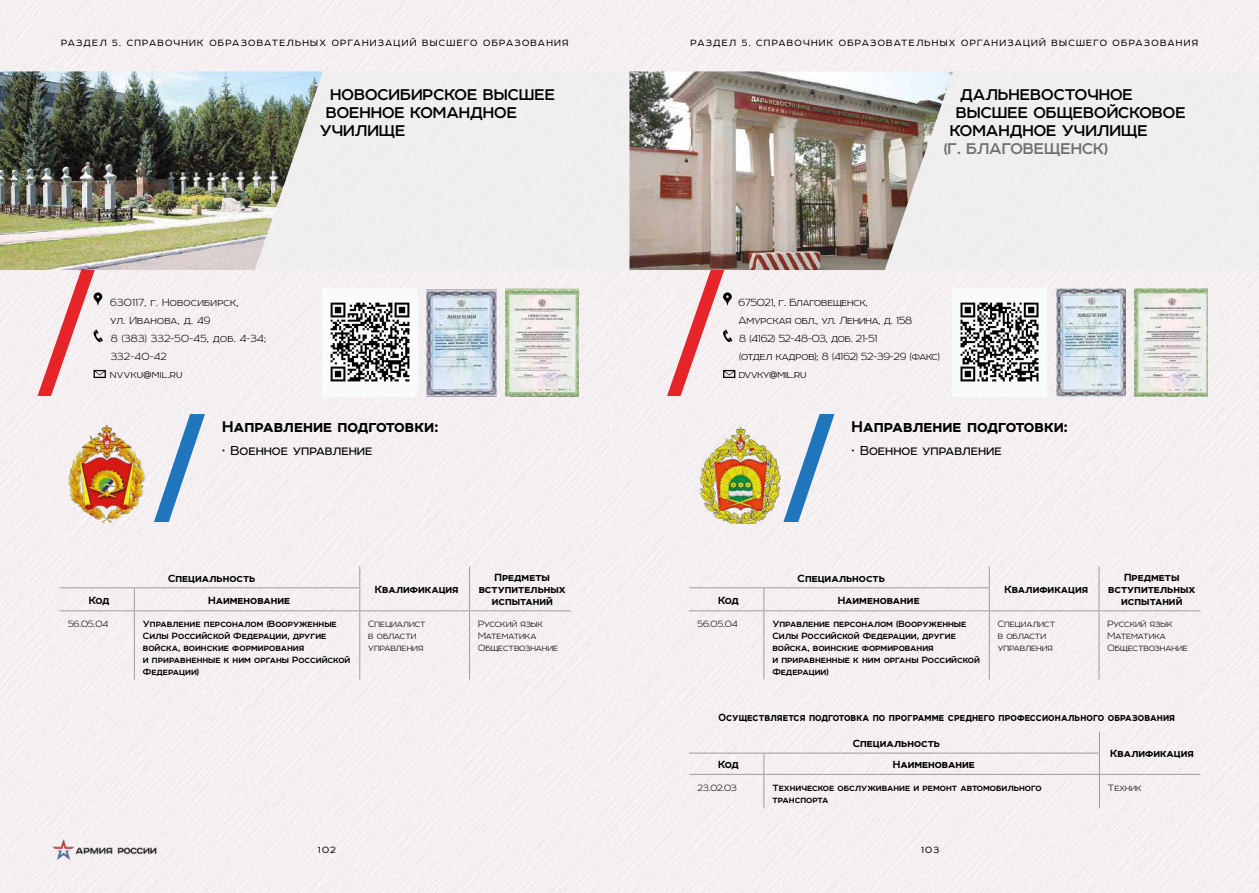
<style>
.page{position:relative;width:1259px;height:893px;background:#f4eff1}
.page>*{position:absolute;margin:0;border:0;box-sizing:border-box;transform-origin:0 0}
.t1{font:700 18px "Room";color:#000}
.t2{font:900 18px "Room";color:#000}
.t3{font:700 18px "Room";color:#706f6f}
.t4{font:15px "Room";color:#000}
.t5{font:900 12px/12px "Room";color:#000;text-align:center}
.t6{font:100 12px/18px "Room";letter-spacing:-.01em;color:#000}
.t7{font:900 12px/25.3px "Room";color:#000;scale:.91 1}
.t8{font:100 12px/18px "Room";letter-spacing:.02em;color:#000}
.t9{font:700 10.5px/12px "Room";color:#000}
.t10{font:100 10.5px/12px "Room";color:#000}
.t11{font:10.5px "Room";letter-spacing:.12em;color:#000}
</style>
<div class="page">
<div style="left:0;top:71px;width:629px;height:199px;background:#edeeef"></div>
<div style="left:629px;top:71px;width:630px;height:199px;background:#edeeef"></div>
<svg style="left:154px;top:414px;width:51px;height:108px"></svg>
<svg style="left:783px;top:414px;width:51px;height:108px"></svg>
<img style="left:52px;top:837px;width:106px;height:24px">
<svg style="left:38px;top:270px;width:70px;height:126px"></svg>
<img style="left:505px;top:288px;width:73px;height:108px">
<img style="left:427px;top:288px;width:69px;height:108px">
<div style="left:323px;top:288px;width:94px;height:108px;background:#f8fbf7"></div>
<img style="left:330px;top:302px;width:80px;height:80px">
<img style="left:0;top:71px;width:323px;height:199px">
<svg style="left:469px;top:567px;width:1px;height:43px"></svg>
<hr style="left:60px;top:587px;width:74px;height:1px;background:#9d9d9c">
<hr style="left:134px;top:587px;width:226px;height:1px;background:#9d9d9c">
<svg style="left:134px;top:588px;width:1px;height:22px"></svg>
<svg style="left:359px;top:567px;width:1px;height:43px"></svg>
<hr style="left:60px;top:610px;width:74px;height:1px;background:#9d9d9c">
<hr style="left:134px;top:610px;width:226px;height:1px;background:#9d9d9c">
<hr style="left:134px;top:611px;width:1px;height:68px;background:#9d9d9c">
<hr style="left:360px;top:610px;width:109px;height:1px;background:#9d9d9c">
<hr style="left:359px;top:611px;width:1px;height:68px;background:#9d9d9c">
<hr style="left:469px;top:610px;width:102px;height:1px;background:#9d9d9c">
<hr style="left:469px;top:611px;width:1px;height:68px;background:#9d9d9c">
<img style="left:68px;top:426px;width:79px;height:96px">
<img style="left:1134px;top:288px;width:74px;height:108px">
<img style="left:1056px;top:288px;width:69px;height:108px">
<div style="left:952px;top:288px;width:94px;height:108px;background:#f8fbf7"></div>
<img style="left:960px;top:302px;width:79px;height:80px">
<svg style="left:667px;top:270px;width:70px;height:126px"></svg>
<img style="left:629px;top:71px;width:324px;height:199px">
<img style="left:701px;top:427px;width:79px;height:97px">
<svg style="left:1098px;top:567px;width:1px;height:43px"></svg>
<hr style="left:689px;top:587px;width:75px;height:1px;background:#9d9d9c">
<hr style="left:764px;top:587px;width:225px;height:1px;background:#9d9d9c">
<svg style="left:763px;top:588px;width:1px;height:22px"></svg>
<svg style="left:989px;top:567px;width:1px;height:43px"></svg>
<hr style="left:689px;top:610px;width:75px;height:1px;background:#9d9d9c">
<hr style="left:764px;top:610px;width:225px;height:1px;background:#9d9d9c">
<hr style="left:763px;top:611px;width:1px;height:68px;background:#9d9d9c">
<hr style="left:989px;top:610px;width:110px;height:1px;background:#9d9d9c">
<hr style="left:989px;top:611px;width:1px;height:68px;background:#9d9d9c">
<hr style="left:1099px;top:610px;width:101px;height:1px;background:#9d9d9c">
<hr style="left:1098px;top:611px;width:1px;height:68px;background:#9d9d9c">
<hr style="left:689px;top:753px;width:75px;height:1px;background:#9d9d9c">
<hr style="left:764px;top:753px;width:335px;height:1px;background:#9d9d9c">
<svg style="left:763px;top:753px;width:1px;height:21px"></svg>
<svg style="left:1099px;top:732px;width:1px;height:42px"></svg>
<hr style="left:689px;top:774px;width:75px;height:1px;background:#9d9d9c">
<hr style="left:764px;top:774px;width:335px;height:1px;background:#9d9d9c">
<hr style="left:763px;top:775px;width:1px;height:33px;background:#9d9d9c">
<hr style="left:1099px;top:774px;width:101px;height:1px;background:#9d9d9c">
<hr style="left:1099px;top:775px;width:1px;height:33px;background:#9d9d9c">
<p class="t11" style="left:61px;top:37px;width:509px">РАЗДЕЛ 5. СПРАВОЧНИК ОБРАЗОВАТЕЛЬНЫХ ОРГАНИЗАЦИЙ ВЫСШЕГО ОБРАЗОВАНИЯ</p>
<p class="t11" style="left:690px;top:37px;width:509px">РАЗДЕЛ 5. СПРАВОЧНИК ОБРАЗОВАТЕЛЬНЫХ ОРГАНИЗАЦИЙ ВЫСШЕГО ОБРАЗОВАНИЯ</p>
<h1 class="t1" style="left:330px;top:84px;width:226px">НОВОСИБИРСКОЕ ВЫСШЕЕ</h1>
<h1 class="t1" style="left:326px;top:102px;width:193px">ВОЕННОЕ КОМАНДНОЕ</h1>
<h1 class="t1" style="left:320px;top:120px;width:87px">УЧИЛИЩЕ</h1>
<p class="t8" style="left:110px;top:293px;width:158px">630117, г. Новосибирск,<br>ул. Иванова, д. 49<br>8 (383) 332-50-45, доб. 4-34;<br>332-40-42<br>nvvku@mil.ru</p>
<h1 class="t2" style="left:222px;top:416px;width:217px">Направление подготовки:</h1>
<h2 class="t4" style="left:222px;top:442px;width:152px">• Военное управление</h2>
<p class="t5" style="left:168px;top:572px;width:89px">Специальность</p>
<p class="t5" style="left:375px;top:583px;width:85px">Квалификация</p>
<p class="t5" style="left:479px;top:571px;width:89px">Предметы вступительных</p>
<p class="t5" style="left:89px;top:594px;width:22px">Код</p>
<p class="t5" style="left:208px;top:594px;width:84px">Наименование</p>
<p class="t5" style="left:492px;top:595px;width:63px">испытаний</p>
<p class="t10" style="left:68px;top:618px;width:42px">56.05.04</p>
<p class="t9" style="left:143px;top:618px;width:209px">Управление персоналом (Вооруженные<br>Силы Российской Федерации, другие войска, воинские формирования<br>и приравненные к ним органы Российской<br>Федерации)</p>
<p class="t10" style="left:368px;top:618px;width:59px">Специалист в области управления</p>
<p class="t10" style="left:478px;top:618px;width:82px">Русский язык<br>Математика<br>Обществознание</p>
<h1 class="t1" style="left:960px;top:84px;width:174px">ДАЛЬНЕВОСТОЧНОЕ</h1>
<h1 class="t1" style="left:955px;top:102px;width:231px">ВЫСШЕЕ ОБЩЕВОЙСКОВОЕ</h1>
<h1 class="t1" style="left:949px;top:120px;width:199px">КОМАНДНОЕ УЧИЛИЩЕ</h1>
<h1 class="t3" style="left:943px;top:138px;width:166px">(Г. БЛАГОВЕЩЕНСК)</h1>
<p class="t6" style="left:738px;top:293px;width:203px">675021, г. Благовещенск,<br>Амурская обл., ул. Ленина, д. 158<br>8 (4162) 52-48-03, доб. 21-51<br>(отдел кадров); 8 (4162) 52-39-29 (факс) dvvky@mil.ru</p>
<h1 class="t2" style="left:851px;top:416px;width:217px">Направление подготовки:</h1>
<h2 class="t4" style="left:851px;top:442px;width:152px">• Военное управление</h2>
<p class="t5" style="left:797px;top:572px;width:89px">Специальность</p>
<p class="t5" style="left:1004px;top:583px;width:85px">Квалификация</p>
<p class="t5" style="left:1108px;top:571px;width:89px">Предметы вступительных</p>
<p class="t5" style="left:718px;top:594px;width:22px">Код</p>
<p class="t5" style="left:837px;top:594px;width:84px">Наименование</p>
<p class="t5" style="left:1121px;top:595px;width:63px">испытаний</p>
<p class="t10" style="left:697px;top:618px;width:42px">56.05.04</p>
<p class="t9" style="left:772px;top:618px;width:209px">Управление персоналом (Вооруженные<br>Силы Российской Федерации, другие войска, воинские формирования<br>и приравненные к ним органы Российской<br>Федерации)</p>
<p class="t10" style="left:997px;top:618px;width:59px">Специалист в области управления</p>
<p class="t10" style="left:1107px;top:618px;width:82px">Русский язык<br>Математика<br>Обществознание</p>
<p class="t7" style="left:852px;top:705px;width:356px;text-indent:-134px">Осуществляется подготовка по программе среднего профессионального образования<br>Специальность</p>
<p class="t5" style="left:1110px;top:748px;width:85px">Квалификация</p>
<p class="t5" style="left:718px;top:758px;width:22px">Код</p>
<p class="t5" style="left:892px;top:758px;width:84px">Наименование</p>
<p class="t10" style="left:697px;top:781px;width:41px">23.02.03</p>
<p class="t9" style="left:772px;top:781px;width:271px">Техническое обслуживание и ремонт автомобильного транспорта</p>
<p class="t10" style="left:1108px;top:781px;width:35px">Техник</p>
<p class="t11" style="left:318px;top:844px;width:19px">102</p>
<p class="t11" style="left:921px;top:844px;width:20px">103</p>
</div>
